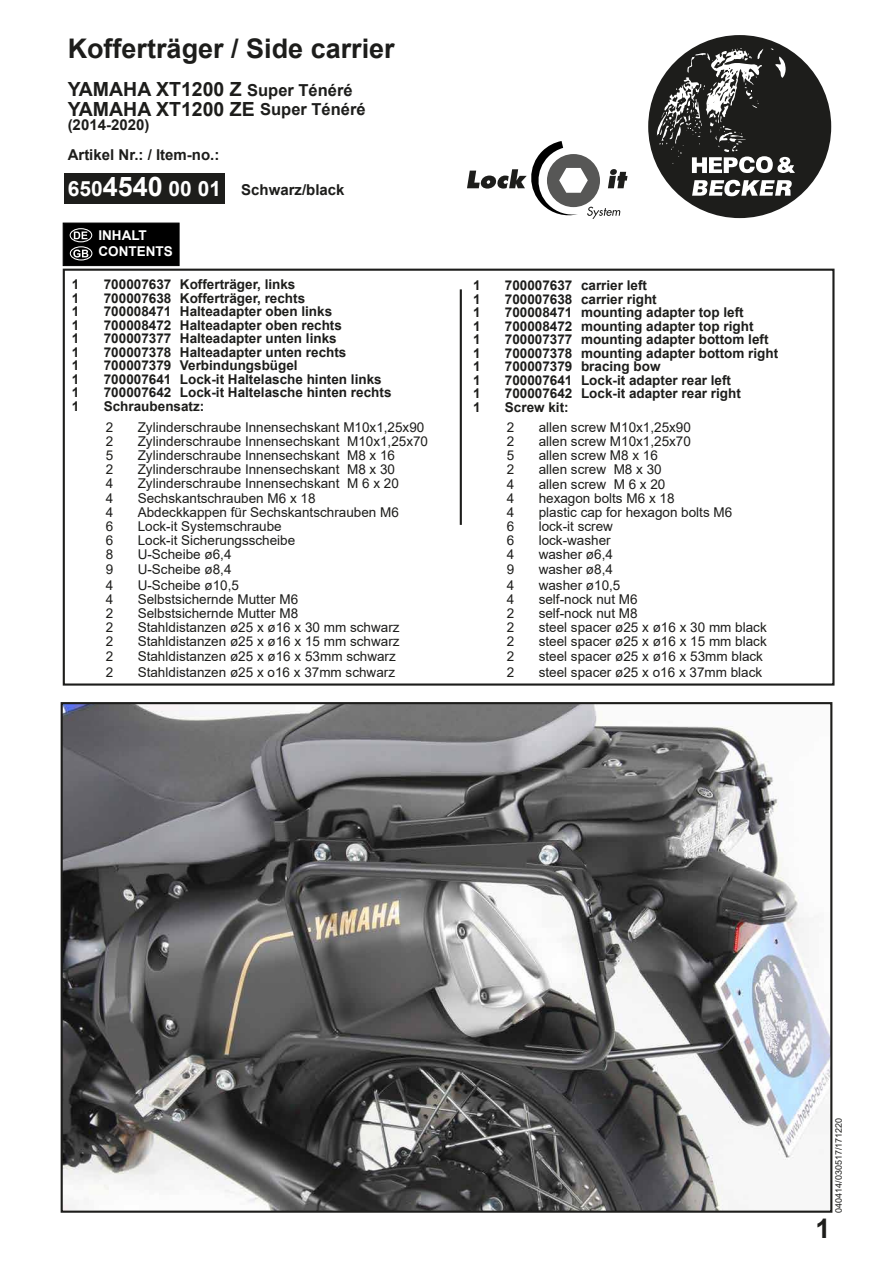
<style>
.page{position:relative;width:893px;height:1263px;background:#fff}
.page>*{position:absolute;margin:0;border:0;box-sizing:border-box;transform-origin:0 0}
.t1{font:700 27px "Arial";color:#1d1d1b}
.t2{font:700 21px "Arial";color:#fff}
.t3{font:700 19.5px/19.5px "Arial";color:#1d1d1b}
.t4{font:700 15px/30px "Arial";color:#1d1d1b}
.t5{font:13.5px "Arial";color:#1d1d1b}
.t6{font:700 13.5px "Arial";color:#1d1d1b}
.t7{font:700 13.5px/16.2px "Arial";color:#fff}
.t8{font:9px "Arial";color:#1d1d1b}
.s1{font-size:16.5px}
.s2{font-size:27px}
</style>
<div class="page">
<div style="left:648px;top:35px;width:183px;height:183px;background:#1d1d1b;border-radius:50%"></div>
<svg style="left:692px;top:180px;width:100px;height:16px"></svg>
<svg style="left:656px;top:48px;width:139px;height:125px"></svg>
<img style="left:64px;top:705px;width:765px;height:505px">
<hr style="left:460px;top:289px;width:2px;height:236px;background:#1d1d1b">
<div style="left:63px;top:269px;width:771px;height:417px;border:2px solid #1d1d1b"></div>
<div style="left:64px;top:173px;width:161px;height:30px;background:#1d1d1b"></div>
<svg style="left:467px;top:141px;width:160px;height:78px"></svg>
<div style="left:63px;top:223px;width:116px;height:43px;background:#000"></div>
<svg style="left:74px;top:232px;width:13px;height:7px"></svg>
<div style="left:70px;top:228px;width:22px;height:14px;border:1px solid #fff;border-radius:50%"></div>
<svg style="left:73px;top:250px;width:15px;height:7px"></svg>
<div style="left:70px;top:246px;width:22px;height:14px;border:1px solid #fff;border-radius:50%"></div>
<h1 class="t1" style="left:68px;top:29px;width:329px">Kofferträger / Side carrier</h1>
<h3 class="t3" style="left:68px;top:80px;width:299px">YAMAHA XT1200 Z <span class="s1">Super Ténéré<br></span>YAMAHA XT1200 ZE <span class="s1">Super Ténéré</span></h3>
<p class="t4" style="left:68px;top:110px;width:153px">(2014-2020)<br>Artikel Nr.: / Item-no.:</p>
<h2 class="t2" style="left:68px;top:174px;width:155px">650<span class="s2">4540</span> 00 01</h2>
<p class="t4" style="left:241px;top:175px;width:105px">Schwarz/black</p>
<p class="t7" style="left:98px;top:227px;width:76px">INHALT<br>CONTENTS</p>
<p class="t6" style="left:72px;top:275px;width:9px">1</p>
<p class="t6" style="left:104px;top:275px;width:193px">700007637 Kofferträger, links</p>
<p class="t6" style="left:72px;top:288px;width:9px">1</p>
<p class="t6" style="left:104px;top:288px;width:203px">700007638 Kofferträger, rechts</p>
<p class="t6" style="left:72px;top:302px;width:9px">1</p>
<p class="t6" style="left:104px;top:302px;width:230px">700008471 Halteadapter oben links</p>
<p class="t6" style="left:72px;top:315px;width:9px">1</p>
<p class="t6" style="left:104px;top:315px;width:240px">700008472 Halteadapter oben rechts</p>
<p class="t6" style="left:72px;top:329px;width:9px">1</p>
<p class="t6" style="left:104px;top:329px;width:234px">700007377 Halteadapter unten links</p>
<p class="t6" style="left:72px;top:342px;width:9px">1</p>
<p class="t6" style="left:104px;top:342px;width:244px">700007378 Halteadapter unten rechts</p>
<p class="t6" style="left:72px;top:356px;width:9px">1</p>
<p class="t6" style="left:104px;top:356px;width:195px">700007379 Verbindungsbügel</p>
<p class="t6" style="left:72px;top:369px;width:9px">1</p>
<p class="t6" style="left:104px;top:369px;width:279px">700007641 Lock-it Haltelasche hinten links</p>
<p class="t6" style="left:72px;top:383px;width:9px">1</p>
<p class="t6" style="left:104px;top:383px;width:289px">700007642 Lock-it Haltelasche hinten rechts</p>
<p class="t6" style="left:72px;top:396px;width:9px">1</p>
<p class="t6" style="left:104px;top:396px;width:102px">Schraubensatz:</p>
<p class="t5" style="left:106px;top:418px;width:9px">2</p>
<p class="t5" style="left:138px;top:418px;width:288px">Zylinderschraube Innensechskant M10x1,25x90</p>
<p class="t5" style="left:106px;top:432px;width:9px">2</p>
<p class="t5" style="left:138px;top:432px;width:292px">Zylinderschraube Innensechskant M10x1,25x70</p>
<p class="t5" style="left:106px;top:446px;width:9px">5</p>
<p class="t5" style="left:138px;top:446px;width:259px">Zylinderschraube Innensechskant M8 x 16</p>
<p class="t5" style="left:106px;top:460px;width:9px">2</p>
<p class="t5" style="left:138px;top:460px;width:259px">Zylinderschraube Innensechskant M8 x 30</p>
<p class="t5" style="left:106px;top:474px;width:9px">4</p>
<p class="t5" style="left:138px;top:474px;width:263px">Zylinderschraube Innensechskant M 6 x 20</p>
<p class="t5" style="left:106px;top:489px;width:9px">4</p>
<p class="t5" style="left:138px;top:489px;width:179px">Sechskantschrauben M6 x 18</p>
<p class="t5" style="left:106px;top:503px;width:9px">4</p>
<p class="t5" style="left:138px;top:503px;width:263px">Abdeckkappen für Sechskantschrauben M6</p>
<p class="t5" style="left:106px;top:517px;width:9px">6</p>
<p class="t5" style="left:138px;top:517px;width:146px">Lock-it Systemschraube</p>
<p class="t5" style="left:106px;top:531px;width:9px">6</p>
<p class="t5" style="left:138px;top:531px;width:159px">Lock-it Sicherungsscheibe</p>
<p class="t5" style="left:106px;top:545px;width:9px">8</p>
<p class="t5" style="left:138px;top:545px;width:95px">U-Scheibe ø6,4</p>
<p class="t5" style="left:106px;top:559px;width:9px">9</p>
<p class="t5" style="left:138px;top:559px;width:95px">U-Scheibe ø8,4</p>
<p class="t5" style="left:106px;top:576px;width:9px">4</p>
<p class="t5" style="left:138px;top:576px;width:103px">U-Scheibe ø10,5</p>
<p class="t5" style="left:106px;top:590px;width:9px">4</p>
<p class="t5" style="left:138px;top:590px;width:162px">Selbstsichernde Mutter M6</p>
<p class="t5" style="left:106px;top:604px;width:9px">2</p>
<p class="t5" style="left:138px;top:604px;width:162px">Selbstsichernde Mutter M8</p>
<p class="t5" style="left:106px;top:618px;width:9px">2</p>
<p class="t5" style="left:138px;top:618px;width:263px">Stahldistanzen ø25 x ø16 x 30 mm schwarz</p>
<p class="t5" style="left:106px;top:632px;width:9px">2</p>
<p class="t5" style="left:138px;top:632px;width:263px">Stahldistanzen ø25 x ø16 x 15 mm schwarz</p>
<p class="t5" style="left:106px;top:646px;width:9px">2</p>
<p class="t5" style="left:138px;top:646px;width:260px">Stahldistanzen ø25 x ø16 x 53mm schwarz</p>
<p class="t5" style="left:106px;top:663px;width:9px">2</p>
<p class="t5" style="left:138px;top:663px;width:259px">Stahldistanzen ø25 x o16 x 37mm schwarz</p>
<p class="t6" style="left:473px;top:276px;width:9px">1</p>
<p class="t6" style="left:505px;top:276px;width:144px">700007637 carrier left</p>
<p class="t6" style="left:473px;top:289px;width:9px">1</p>
<p class="t6" style="left:505px;top:289px;width:153px">700007638 carrier right</p>
<p class="t6" style="left:473px;top:303px;width:9px">1</p>
<p class="t6" style="left:505px;top:303px;width:240px">700008471 mounting adapter top left</p>
<p class="t6" style="left:473px;top:316px;width:9px">1</p>
<p class="t6" style="left:505px;top:316px;width:250px">700008472 mounting adapter top right</p>
<p class="t6" style="left:473px;top:330px;width:9px">1</p>
<p class="t6" style="left:505px;top:330px;width:265px">700007377 mounting adapter bottom left</p>
<p class="t6" style="left:473px;top:343px;width:9px">1</p>
<p class="t6" style="left:505px;top:343px;width:275px">700007378 mounting adapter bottom right</p>
<p class="t6" style="left:473px;top:357px;width:9px">1</p>
<p class="t6" style="left:505px;top:357px;width:157px">700007379 bracing bow</p>
<p class="t6" style="left:473px;top:370px;width:9px">1</p>
<p class="t6" style="left:505px;top:370px;width:228px">700007641 Lock-it adapter rear left</p>
<p class="t6" style="left:473px;top:384px;width:9px">1</p>
<p class="t6" style="left:505px;top:384px;width:237px">700007642 Lock-it adapter rear right</p>
<p class="t6" style="left:473px;top:397px;width:9px">1</p>
<p class="t6" style="left:505px;top:397px;width:65px">Screw kit:</p>
<p class="t5" style="left:507px;top:418px;width:9px">2</p>
<p class="t5" style="left:539px;top:418px;width:154px">allen screw M10x1,25x90</p>
<p class="t5" style="left:507px;top:432px;width:9px">2</p>
<p class="t5" style="left:539px;top:432px;width:154px">allen screw M10x1,25x70</p>
<p class="t5" style="left:507px;top:446px;width:9px">5</p>
<p class="t5" style="left:539px;top:446px;width:121px">allen screw M8 x 16</p>
<p class="t5" style="left:507px;top:460px;width:9px">2</p>
<p class="t5" style="left:539px;top:460px;width:125px">allen screw M8 x 30</p>
<p class="t5" style="left:507px;top:474px;width:9px">4</p>
<p class="t5" style="left:539px;top:474px;width:128px">allen screw M 6 x 20</p>
<p class="t5" style="left:507px;top:489px;width:9px">4</p>
<p class="t5" style="left:539px;top:489px;width:137px">hexagon bolts M6 x 18</p>
<p class="t5" style="left:507px;top:503px;width:9px">4</p>
<p class="t5" style="left:539px;top:503px;width:195px">plastic cap for hexagon bolts M6</p>
<p class="t5" style="left:507px;top:517px;width:9px">6</p>
<p class="t5" style="left:539px;top:517px;width:76px">lock-it screw</p>
<p class="t5" style="left:507px;top:531px;width:9px">6</p>
<p class="t5" style="left:539px;top:531px;width:74px">lock-washer</p>
<p class="t5" style="left:507px;top:545px;width:9px">4</p>
<p class="t5" style="left:539px;top:545px;width:76px">washer ø6,4</p>
<p class="t5" style="left:507px;top:559px;width:9px">9</p>
<p class="t5" style="left:539px;top:559px;width:76px">washer ø8,4</p>
<p class="t5" style="left:507px;top:576px;width:9px">4</p>
<p class="t5" style="left:539px;top:576px;width:83px">washer ø10,5</p>
<p class="t5" style="left:507px;top:590px;width:9px">4</p>
<p class="t5" style="left:539px;top:590px;width:101px">self-nock nut M6</p>
<p class="t5" style="left:507px;top:604px;width:9px">2</p>
<p class="t5" style="left:539px;top:604px;width:101px">self-nock nut M8</p>
<p class="t5" style="left:507px;top:618px;width:9px">2</p>
<p class="t5" style="left:539px;top:618px;width:230px">steel spacer ø25 x ø16 x 30 mm black</p>
<p class="t5" style="left:507px;top:632px;width:9px">2</p>
<p class="t5" style="left:539px;top:632px;width:230px">steel spacer ø25 x ø16 x 15 mm black</p>
<p class="t5" style="left:507px;top:647px;width:9px">2</p>
<p class="t5" style="left:539px;top:647px;width:226px">steel spacer ø25 x ø16 x 53mm black</p>
<p class="t5" style="left:507px;top:663px;width:9px">2</p>
<p class="t5" style="left:539px;top:663px;width:225px">steel spacer ø25 x o16 x 37mm black</p>
<h1 class="t1" style="left:816px;top:1210px;width:17px">1</h1>
<p class="t8" style="left:832px;top:1213px;width:97px;rotate:-90deg">040414/030517/171220</p>
</div>
